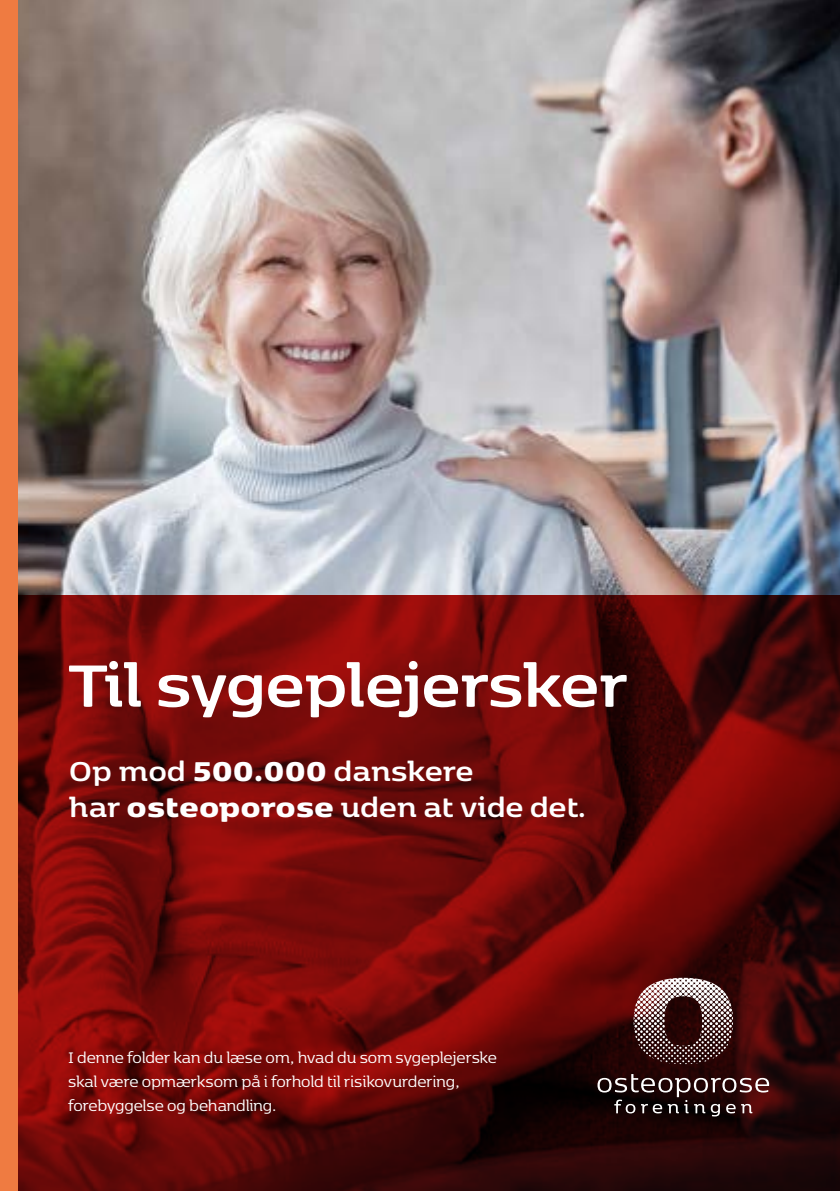
<style>
.page{position:relative;width:840px;height:1191px;background:#fff}
.page>*{position:absolute;margin:0;border:0;box-sizing:border-box;transform-origin:0 0}
.t1{font:700 70px "Kobenhavn";letter-spacing:-.01em;color:#fff}
.t2{font:700 32px/36px "Kobenhavn";color:#fff}
.t3{font:18px/24px "Kobenhavn";letter-spacing:-.005em;color:#fff}
.s1{font-weight:900}
</style>
<div class="page">
<img style="left:17px;top:0;width:822px;height:595px">
<svg style="left:17px;top:595px;width:822px;height:596px;background:#650908"></svg>
<svg style="left:597px;top:1074px;width:171px;height:42px;background:#442e2e"></svg>
<svg style="left:633px;top:977px;width:100px;height:87px;background:#6b4d4d"></svg>
<div style="left:0;top:0;width:17px;height:1191px;background:#ef7b41"></div>
<h1 class="t1" style="left:69px;top:661px;width:559px">Til sygeplejersker</h1>
<h2 class="t2" style="left:69px;top:754px;width:518px">Op mod <span class="s1">500.000</span> danskere<br>har <span class="s1">osteoporose</span> uden at vide det.</h2>
<p class="t3" style="left:68px;top:1046px;width:430px">I denne folder kan du læse om, hvad du som sygeplejerske skal være opmærksom på i forhold til risikovurdering, forebyggelse og behandling.</p>
</div>
